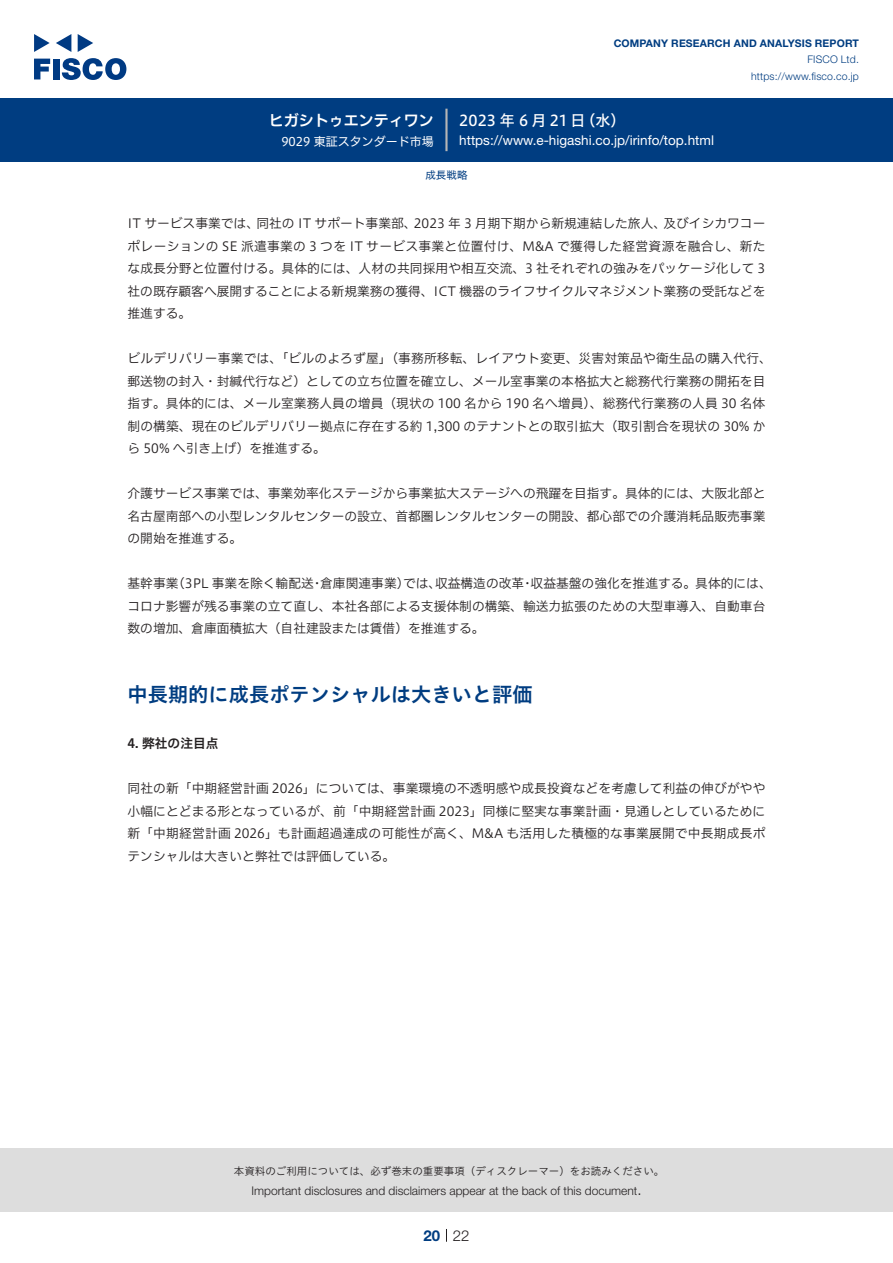
<style>
.page{position:relative;width:893px;height:1263px;background:#fff}
.page>*{position:absolute;margin:0;border:0;box-sizing:border-box;transform-origin:0 0}
.t1{font:20.25px "Hiragino UD Sans Std W6";color:#003d81}
.t2{font:15px "Hiragino UD Sans F Std N W5";letter-spacing:.175em;color:#fff}
.t3{font:15px "Hiragino UD Sans F Std N W6";color:#fff}
.t4{font:300 15px "Helvetica Neue LT Std";color:#231f20}
.t5{font:700 15px "Helvetica Neue LT Std";color:#003d81}
.t6{font:13.5px "Helvetica Neue LT Std";color:#fff}
.t7{font:12.75px/22.5px "Hiragino UD Sans F Std N W3";color:#231f20}
.t8{font:12.75px "Hiragino UD Sans F Std N W6";color:#231f20}
.t9{font:300 12px "Helvetica Neue LT Std";color:#231f20}
.t10{font:12px "Hiragino UD Sans F Std N W4";color:#fff}
.t11{font:10.5px "Hiragino UD Sans Std W3";color:#231f20}
.t12{font:700 10.5px "Helvetica Neue LT Std";letter-spacing:.015em;color:#003d81}
.t13{font:300 10.5px/16.5px "Helvetica Neue LT Std";letter-spacing:.015em;color:#003d81;text-align:right}
.t14{font:10.5px "Hiragino UD Sans F Std N W4";color:#003d81}
</style>
<div class="page">
<div style="left:0;top:1148px;width:893px;height:64px;background:#ddd"></div>
<svg style="left:34px;top:59px;width:16px;height:20px"></svg>
<div style="left:53px;top:59px;width:6px;height:20px;background:#003a83"></div>
<svg style="left:62px;top:58px;width:64px;height:22px"></svg>
<svg style="left:34px;top:34px;width:16px;height:18px"></svg>
<svg style="left:78px;top:34px;width:15px;height:18px"></svg>
<svg style="left:56px;top:34px;width:15px;height:18px"></svg>
<div style="left:0;top:98px;width:893px;height:64px;background:#003d81"></div>
<hr style="left:445px;top:109px;width:3px;height:42px;background:#b5b5b6">
<svg style="left:446px;top:1229px;width:1px;height:13px"></svg>
<p class="t3" style="left:269px;top:109px;width:167px">ヒガシトゥエンティワン</p>
<p class="t10" style="left:281px;top:132px;width:154px">9029 東証スタンダード市場</p>
<p class="t12" style="left:614px;top:37px;width:247px">COMPANY RESEARCH AND ANALYSIS REPORT</p>
<p class="t13" style="left:751px;top:51px;width:109px">FISCO Ltd. https://www.fisco.co j p.</p>
<p class="t2" style="left:581px;top:109px;width:46px">（水(</p>
<p class="t2" style="left:459px;top:109px;width:128px">2023年6月21日</p>
<p class="t6" style="left:459px;top:132px;width:256px">https://www -e. higashi.co j p. /irinfo/top.html</p>
<p class="t14" style="left:425px;top:167px;width:43px">成長戦略</p>
<p class="t7" style="left:128px;top:211px;width:639px">IT サービス事業では、<br>ポレーションの SE 派遣事業の 3 つを IT サービス事業と位置付け、M&amp;A で獲得した経営資源を融合し、新たな成長分野と位置付ける。具体的には、人材の共同採用や相互交流、3 社それぞれの強みをパッケージ化して 3社の既存顧客へ展開することによる新規業務の獲得、ICT 機器のライフサイクルマネジメント業務の受託などを推進する。</p>
<p class="t7" style="left:128px;top:346px;width:646px">ビルデリバリー事業では、「ビルのよろず屋」（事務所移転、レイアウト変更、災害対策品や衛生品の購入代行、郵送物の封入・封緘代行など）としての立ち位置を確立し、メール室事業の本格拡大と総務代行業務の開拓を目指す。具体的には、メール室業務人員の増員（現状の 100 名から 190 名へ増員）、総務代行業務の人員 30 名体制の構築、現在のビルデリバリー拠点に存在する約 1,300 のテナントとの取引拡大（取引割合を現状の 30% から 50% へ引き上げ）を推進する。</p>
<p class="t7" style="left:128px;top:481px;width:639px;text-align:justify">介護サービス事業では、事業効率化ステージから事業拡大ステージへの飛躍を目指す。具体的には、大阪北部と名古屋南部への小型レンタルセンターの設立、首都圏レンタルセンターの開設、都心部での介護消耗品販売事業の開始を推進する。</p>
<p class="t7" style="left:531px;top:571px;width:243px">収益基盤の強化を推進する。具体的には、</p>
<p class="t7" style="left:256px;top:211px;width:162px">同社の IT サポート事業部、</p>
<p class="t7" style="left:663px;top:211px;width:103px">及びイシカワコー</p>
<p class="t7" style="left:414px;top:211px;width:254px">2023 年 3 月期下期から新規連結した旅人、</p>
<p class="t7" style="left:435px;top:571px;width:91px">収益構造の改革</p>
<p class="t7" style="left:128px;top:571px;width:639px">基幹事業<br>コロナ影響が残る事業の立て直し、本社各部による支援体制の構築、輸送力拡張のための大型車導入、自動車台数の増加、倉庫面積拡大（自社建設または賃借）を推進する。</p>
<p class="t7" style="left:172px;top:571px;width:143px">（3PL 事業を除く輸配送</p>
<p class="t7" style="left:320px;top:571px;width:91px">倉庫関連事業）</p>
<p class="t7" style="left:403px;top:571px;width:40px">では、</p>
<p class="t7" style="left:311px;top:571px;width:14px">・</p>
<p class="t7" style="left:521px;top:571px;width:14px">・</p>
<h1 class="t1" style="left:128px;top:679px;width:406px">中長期的に成長ポテンシャルは大きいと評価</h1>
<p class="t8" style="left:128px;top:733px;width:93px">4. 弊社の注目点</p>
<p class="t7" style="left:128px;top:776px;width:639px;text-align:justify">同社の新「中期経営計画 2026」については、事業環境の不透明感や成長投資などを考慮して利益の伸びがやや小幅にとどまる形となっているが、前「中期経営計画 2023」同様に堅実な事業計画・見通しとしているために新「中期経営計画 2026」も計画超過達成の可能性が高く、M&amp;A も活用した積極的な事業展開で中長期成長ポテンシャルは大きいと弊社では評価している。</p>
<p class="t11" style="left:234px;top:1163px;width:432px">本資料のご利用については、必ず巻末の重要事項（ディスクレーマー）をお読みください。</p>
<p class="t4" style="left:637px;top:1180px;width:6px">.</p>
<p class="t9" style="left:251px;top:1183px;width:387px">Important disclosures and disclaimers appear at the back of this document</p>
<p class="t5" style="left:423px;top:1226px;width:18px">20</p>
<p class="t4" style="left:453px;top:1226px;width:18px">22</p>
</div>
